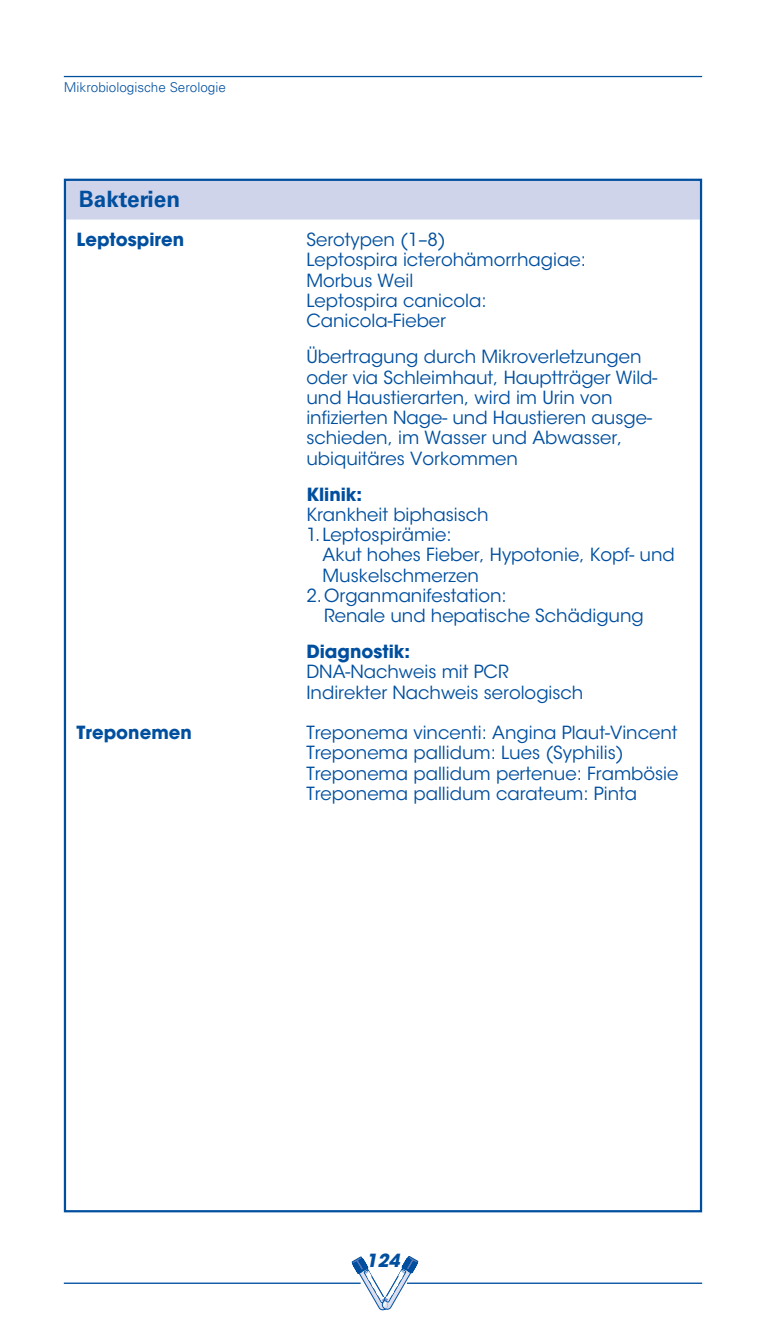
<style>
.page{position:relative;width:766px;height:1340px;background:#fff}
.page>*{position:absolute;margin:0;border:0;box-sizing:border-box;transform-origin:0 0}
.t1{font:700 22.5px "Univers LT Std";color:#004f9f}
.t2{font:18px/20.2px "ITC Avant Garde Std";color:#004f9f}
.t3{font:700 18px "ITC Avant Garde Std";color:#004f9f}
.t4{font:italic 700 18px "Avant Garde";color:#004f9f}
.t5{font:300 13.5px "Univers LT Std";color:#004f9f}
</style>
<div class="page">
<hr style="left:64px;top:76px;width:638px;height:1px;background:#004f9f">
<hr style="left:64px;top:1282px;width:296px;height:1px;background:#004f9f">
<hr style="left:407px;top:1282px;width:295px;height:1px;background:#004f9f">
<svg style="left:352px;top:1256px;width:66px;height:54px"></svg>
<div style="left:66px;top:179px;width:633px;height:40px;background:#cfd4eb"></div>
<p class="t5" style="left:64px;top:80px;width:164px">Mikrobiologische Serologie</p>
<p class="t1" style="left:79px;top:186px;width:103px">Bakterien</p>
<p class="t3" style="left:77px;top:228px;width:109px">Leptospiren</p>
<p class="t2" style="left:306px;top:230px;width:281px">Serotypen (1–8)<br>Leptospira icterohämorrhagiae:<br>Morbus Weil<br>Leptospira canicola:<br>Canicola-Fieber</p>
<p class="t2" style="left:306px;top:347px;width:352px">Übertragung durch Mikroverletzungen oder via Schleimhaut, Hauptträger Wild&shy;und Haustierarten, wird im Urin von infizierten Nage- und Haustieren ausge&shy;schieden, im Wasser und Abwasser, ubiquitäres Vorkommen</p>
<p class="t3" style="left:306px;top:482px;width:57px">Klinik:</p>
<p class="t2" style="left:306px;top:504px;width:184px">Krankheit biphasisch</p>
<p class="t2" style="left:322px;top:524px;width:353px;text-indent:-16px">1. Leptospirämie:<br>Akut hohes Fieber, Hypotonie, Kopf- und<br>Muskelschmerzen</p>
<p class="t2" style="left:324px;top:585px;width:321px;text-indent:-18px">2. Organmanifestation:<br>Renale und hepatische Schädigung</p>
<p class="t3" style="left:306px;top:640px;width:105px">Diagnostik:</p>
<p class="t2" style="left:306px;top:662px;width:278px">DNA-Nachweis mit PCR<br>Indirekter Nachweis serologisch</p>
<p class="t3" style="left:77px;top:721px;width:117px">Treponemen</p>
<p class="t2" style="left:306px;top:722px;width:373px">Treponema vincenti: Angina Plaut-Vincent Treponema pallidum: Lues (Syphilis)<br>Treponema pallidum pertenue: Frambösie Treponema pallidum carateum: Pinta</p>
<p class="t4" style="left:366px;top:1249px;width:35px">124</p>
</div>
